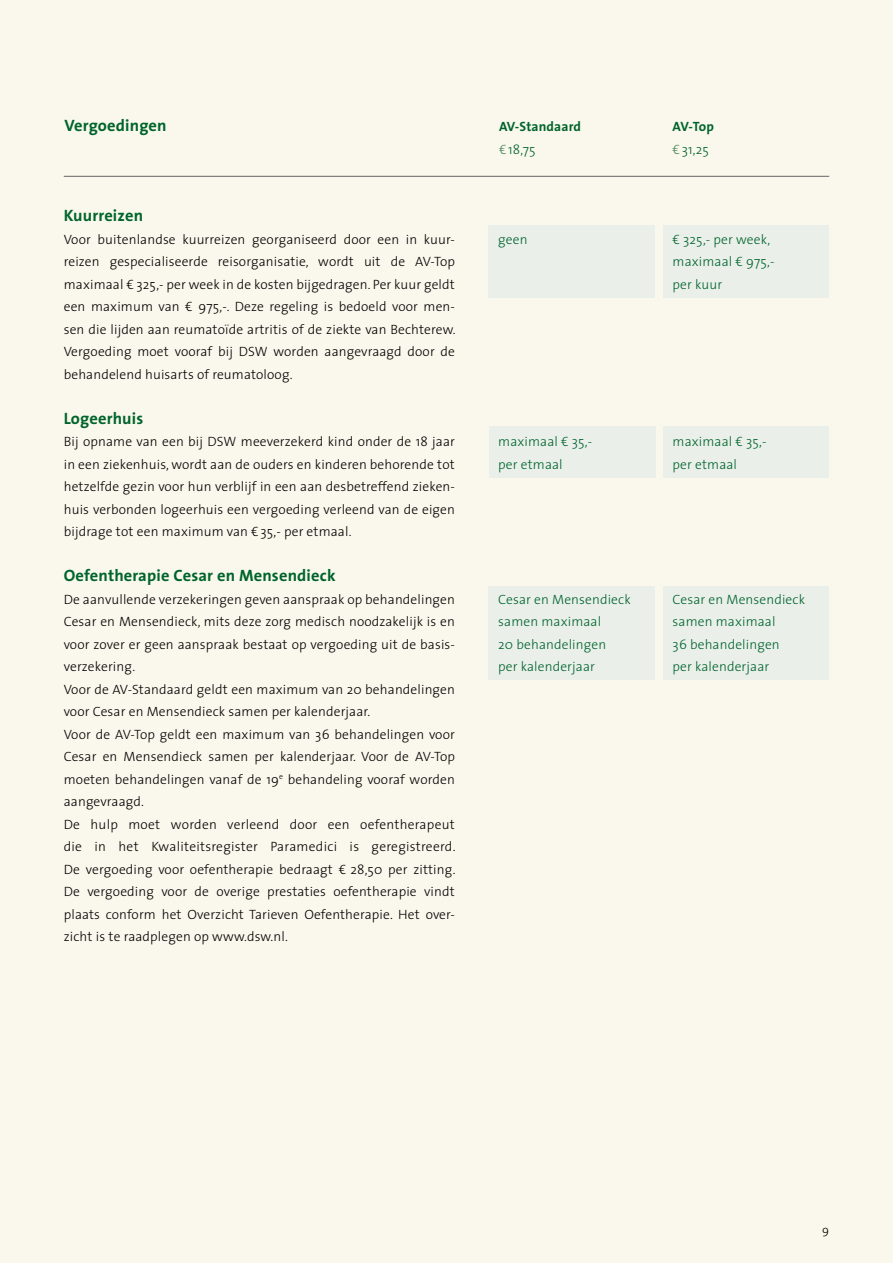
<style>
.page{position:relative;width:893px;height:1263px;background:#faf8ec}
.page>*{position:absolute;margin:0;border:0;box-sizing:border-box;transform-origin:0 0}
.t1{font:700 16.5px "The Sans";letter-spacing:.01em;color:#00642c}
.t2{font:300 13.5px/22.5px "The Sans";letter-spacing:.01em;color:#000}
.t3{font:300 13.5px/22.5px "The Sans";letter-spacing:.01em;color:#00642c}
.t4{font:700 13.5px/22.5px "The Sans";letter-spacing:.01em;color:#00642c}
.t5{font:300 12px "The Sans";color:#000}
.s1{font-weight:300;color:#468457}
.s2{font-weight:300}
</style>
<div class="page">
<div style="left:489px;top:427px;width:166px;height:51px;background:#eaefea"></div>
<div style="left:488px;top:586px;width:167px;height:93px;background:#eaefea"></div>
<div style="left:488px;top:225px;width:167px;height:73px;background:#eaefea"></div>
<div style="left:663px;top:427px;width:166px;height:51px;background:#eaefea"></div>
<div style="left:663px;top:586px;width:166px;height:93px;background:#eaefea"></div>
<div style="left:663px;top:225px;width:166px;height:73px;background:#eaefea"></div>
<hr style="left:64px;top:176px;width:765px;height:1px;background:#636466">
<p class="t1" style="left:65px;top:115px;width:104px">Vergoedingen</p>
<p class="t1" style="left:64px;top:205px;width:81px">Kuurreizen</p>
<p class="t2" style="left:64px;top:228px;width:393px">Voor buitenlandse kuurreizen georganiseerd door een in kuur&shy;reizen gespecialiseerde reisorganisatie, wordt uit de AV-Top maximaal € 325,- per week in de kosten bijgedragen. Per kuur geldt een maximum van € 975,-. Deze regeling is bedoeld voor men&shy;sen die lijden aan reumatoïde artritis of de ziekte van Bechterew.<br>Vergoeding moet vooraf bij DSW worden aangevraagd door de behandelend huisarts of reumatoloog.</p>
<p class="t1" style="left:64px;top:408px;width:81px">Logeerhuis</p>
<p class="t2" style="left:64px;top:431px;width:393px;text-align:justify">Bij opname van een bij DSW meeverzekerd kind onder de 18 jaar in een ziekenhuis, wordt aan de ouders en kinderen behorende tot hetzelfde gezin voor hun verblijf in een aan desbetreffend zieken&shy;huis verbonden logeerhuis een vergoeding verleend van de eigen bijdrage tot een maximum van € 35,- per etmaal.</p>
<p class="t1" style="left:64px;top:565px;width:273px">Oefentherapie Cesar en Mensendieck</p>
<p class="t2" style="left:64px;top:588px;width:393px">De aanvullende verzekeringen geven aanspraak op behandelingen Cesar en Mensendieck, mits deze zorg medisch noodzakelijk is en voor zover er geen aanspraak bestaat op vergoeding uit de basis&shy;verzekering.<br>Voor de AV-Standaard geldt een maximum van 20 behandelingen voor Cesar en Mensendieck samen per kalenderjaar.<br>Voor de AV-Top geldt een maximum van 36 behandelingen voor Cesar en Mensendieck samen per kalenderjaar. Voor de AV-Top moeten behandelingen vanaf de 19<sup>e</sup> behandeling vooraf worden aangevraagd.<br>De hulp moet worden verleend door een oefentherapeut die in het Kwaliteitsregister Paramedici is geregistreerd.<br>De vergoeding voor oefentherapie bedraagt € 28,50 per zitting.<br>De vergoeding voor de overige prestaties oefentherapie vindt plaats conform het Overzicht Tarieven Oefentherapie. Het over&shy;zicht is te raadplegen op www.dsw.nl.</p>
<p class="t4" style="left:499px;top:116px;width:84px">AV-Standaard <span class="s1">€</span> <span class="s2">18,75</span></p>
<p class="t4" style="left:673px;top:116px;width:43px">AV-Top <span class="s1">€</span> <span class="s2">31,25</span></p>
<p class="t3" style="left:498px;top:228px;width:31px">geen</p>
<p class="t3" style="left:673px;top:228px;width:103px">€ 325,- per week, maximaal € 975,- per kuur</p>
<p class="t3" style="left:498px;top:431px;width:96px">maximaal € 35,- per etmaal</p>
<p class="t3" style="left:673px;top:431px;width:96px">maximaal € 35,- per etmaal</p>
<p class="t3" style="left:498px;top:588px;width:134px">Cesar en Mensendieck samen maximaal<br>20 behandelingen<br>per kalenderjaar</p>
<p class="t3" style="left:673px;top:588px;width:134px">Cesar en Mensendieck samen maximaal<br>36 behandelingen<br>per kalenderjaar</p>
<p class="t5" style="left:822px;top:1222px;width:8px">9</p>
</div>
